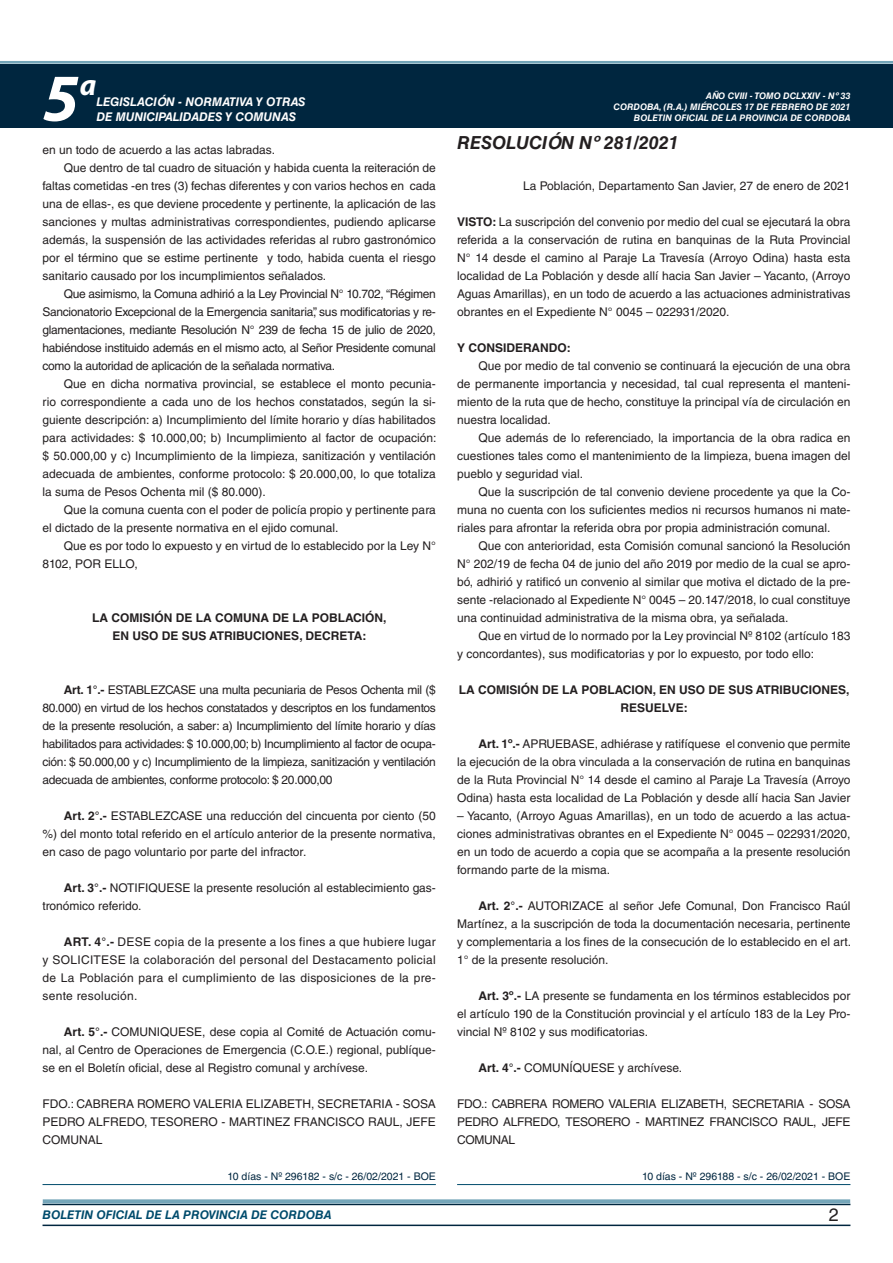
<style>
.page{position:relative;width:893px;height:1263px;background:#fff}
.page>*{position:absolute;margin:0;border:0;box-sizing:border-box;transform-origin:0 0}
.t1{font:italic 700 67.5px "Myriad Pro";color:#fff}
.t2{font:italic 700 30px "Myriad Pro";color:#fff}
.NOMBRE_DE_MINISTERIO{font:italic 700 18px "Helvetica LT Std";color:#231f20}
.t3{font:18px "Helvetica LT Std";color:#231f20}
.BASE{font:12px/18px "Helvetica LT Std";color:#231f20;text-align:justify}
.RESUELVE{font:700 12px "Helvetica LT Std";color:#231f20}
.t4{font:italic 700 12px "Helvetica LT Std";color:#fff}
.FECHA{font:12px "Helvetica LT Std";color:#231f20}
.t5{font:italic 700 12px "Helvetica LT Std";color:#004b6c}
.BASE-2{font:700 12px "Helvetica LT Std";color:#231f20}
.FECHA_DE_VENCIMIENTO{font:10.5px "Helvetica LT Std";color:#00263f}
.t6{font:italic 700 9px/10.8px "Helvetica LT Std";color:#fff;text-align:right}
.s1{font-weight:700}
</style>
<div class="page">
<div style="left:0;top:61px;width:893px;height:6px;background:#fff;opacity:.75"></div>
<div style="left:0;top:64px;width:893px;height:64px;background:#00263f"></div>
<hr style="left:43px;top:1224px;width:807px;height:2px;background:#00263f">
<div style="left:42px;top:1198px;width:809px;height:8px;background:#fff;opacity:.75"></div>
<hr style="left:43px;top:1184px;width:393px;height:1px;background:#004b6c">
<hr style="left:457px;top:1184px;width:393px;height:1px;background:#004b6c">
<h1 class="t1" style="left:43px;top:54px;width:38px">5</h1>
<h2 class="t2" style="left:80px;top:66px;width:18px">a</h2>
<p class="t4" style="left:96px;top:95px;width:211px">LEGISLACIÓN - NORMATIVA Y OTRAS</p>
<p class="t4" style="left:96px;top:109px;width:201px">DE MUNICIPALIDADES Y COMUNAS</p>
<p class="BASE" style="left:43px;top:141px;width:234px">en un todo de acuerdo a las actas labradas.</p>
<p class="BASE" style="left:43px;top:159px;width:395px;text-indent:21px">Que dentro de tal cuadro de situación y habida cuenta la reiteración de faltas cometidas -en tres (3) fechas diferentes y con varios hechos en cada una de ellas-, es que deviene procedente y pertinente, la aplicación de las sanciones y multas administrativas correspondientes, pudiendo aplicarse además, la suspensión de las actividades referidas al rubro gastronómico por el término que se estime pertinente y todo, habida cuenta el riesgo sanitario causado por los incumplimientos señalados.</p>
<p class="BASE" style="left:43px;top:285px;width:395px;text-indent:21px">Que asimismo, la Comuna adhirió a la Ley Provincial N° 10.702, “Régimen Sancionatorio Excepcional de la Emergencia sanitaria”, sus modificatorias y re&shy;glamentaciones, mediante Resolución N° 239 de fecha 15 de julio de 2020, habiéndose instituido además en el mismo acto, al Señor Presidente comunal como la autoridad de aplicación de la señalada normativa.</p>
<p class="BASE" style="left:43px;top:375px;width:395px;text-indent:21px">Que en dicha normativa provincial, se establece el monto pecunia&shy;rio correspondiente a cada uno de los hechos constatados, según la si&shy;guiente descripción: a) Incumplimiento del límite horario y días habilitados para actividades: $ 10.000,00; b) Incumplimiento al factor de ocupación: $ 50.000,00 y c) Incumplimiento de la limpieza, sanitización y ventilación adecuada de ambientes, conforme protocolo: $ 20.000,00, lo que totaliza la suma de Pesos Ochenta mil ($ 80.000).</p>
<p class="BASE" style="left:43px;top:501px;width:395px;text-indent:21px">Que la comuna cuenta con el poder de policía propio y pertinente para el dictado de la presente normativa en el ejido comunal.</p>
<p class="BASE" style="left:43px;top:537px;width:395px;text-indent:21px">Que es por todo lo expuesto y en virtud de lo establecido por la Ley N°<br>8102, POR ELLO,</p>
<p class="RESUELVE" style="left:92px;top:610px;width:296px">LA COMISIÓN DE LA COMUNA DE LA POBLACIÓN,</p>
<p class="RESUELVE" style="left:112px;top:628px;width:255px">EN USO DE SUS ATRIBUCIONES, DECRETA:</p>
<p class="BASE" style="left:43px;top:681px;width:395px;text-indent:21px"><span class="s1">Art. 1°.-</span> ESTABLEZCASE una multa pecuniaria de Pesos Ochenta mil ($ 80.000) en virtud de los hechos constatados y descriptos en los fundamentos de la presente resolución, a saber: a) Incumplimiento del límite horario y días habilitados para actividades: $ 10.000,00; b) Incumplimiento al factor de ocupa&shy;ción: $ 50.000,00 y c) Incumplimiento de la limpieza, sanitización y ventilación adecuada de ambientes, conforme protocolo: $ 20.000,00</p>
<p class="BASE" style="left:43px;top:807px;width:395px;text-indent:21px"><span class="s1">Art. 2°.-</span> ESTABLEZCASE una reducción del cincuenta por ciento (50 %) del monto total referido en el artículo anterior de la presente normativa, en caso de pago voluntario por parte del infractor.</p>
<p class="BASE" style="left:43px;top:879px;width:395px;text-indent:21px"><span class="s1">Art. 3°.-</span> NOTIFIQUESE la presente resolución al establecimiento gas&shy;tronómico referido.</p>
<p class="BASE" style="left:43px;top:933px;width:395px;text-indent:21px"><span class="s1">ART. 4°.-</span> DESE copia de la presente a los fines a que hubiere lugar y SOLICITESE la colaboración del personal del Destacamento policial de La Población para el cumplimiento de las disposiciones de la pre&shy;sente resolución.</p>
<p class="BASE" style="left:43px;top:1023px;width:395px;text-indent:21px"><span class="s1">Art. 5°.-</span> COMUNIQUESE, dese copia al Comité de Actuación comu&shy;nal, al Centro de Operaciones de Emergencia (C.O.E.) regional, publíque&shy;se en el Boletín oficial, dese al Registro comunal y archívese.</p>
<p class="BASE" style="left:43px;top:1095px;width:395px">FDO.: CABRERA ROMERO VALERIA ELIZABETH, SECRETARIA - SOSA PEDRO ALFREDO, TESORERO - MARTINEZ FRANCISCO RAUL, JEFE COMUNAL</p>
<p class="FECHA_DE_VENCIMIENTO" style="left:228px;top:1170px;width:210px">10 días - Nº 296182 - s/c - 26/02/2021 - BOE</p>
<p class="t6" style="left:614px;top:91px;width:238px">AÑO CVIII - TOMO DCLXXIV - Nº 33<br>CORDOBA, (R.A.) MIÉRCOLES 17 DE FEBRERO DE 2021<br>BOLETIN OFICIAL DE LA PROVINCIA DE CORDOBA</p>
<p class="NOMBRE_DE_MINISTERIO" style="left:457px;top:131px;width:223px">RESOLUCIÓN Nº 281/2021</p>
<p class="FECHA" style="left:523px;top:179px;width:329px">La Población, Departamento San Javier, 27 de enero de 2021</p>
<p class="BASE" style="left:457px;top:213px;width:395px"><span class="s1">VISTO:</span> La suscripción del convenio por medio del cual se ejecutará la obra referida a la conservación de rutina en banquinas de la Ruta Provincial N° 14 desde el camino al Paraje La Travesía (Arroyo Odina) hasta esta localidad de La Población y desde allí hacia San Javier – Yacanto, (Arroyo Aguas Amarillas), en un todo de acuerdo a las actuaciones administrativas obrantes en el Expediente N° 0045 – 022931/2020.</p>
<p class="BASE-2" style="left:457px;top:340px;width:115px">Y CONSIDERANDO:</p>
<p class="BASE" style="left:457px;top:357px;width:395px;text-indent:21px">Que por medio de tal convenio se continuará la ejecución de una obra de permanente importancia y necesidad, tal cual representa el manteni&shy;miento de la ruta que de hecho, constituye la principal vía de circulación en nuestra localidad.</p>
<p class="BASE" style="left:457px;top:429px;width:395px;text-indent:21px">Que además de lo referenciado, la importancia de la obra radica en cuestiones tales como el mantenimiento de la limpieza, buena imagen del pueblo y seguridad vial.</p>
<p class="BASE" style="left:457px;top:483px;width:395px;text-indent:21px">Que la suscripción de tal convenio deviene procedente ya que la Co&shy;muna no cuenta con los suficientes medios ni recursos humanos ni mate&shy;riales para afrontar la referida obra por propia administración comunal.</p>
<p class="BASE" style="left:457px;top:537px;width:395px;text-indent:21px">Que con anterioridad, esta Comisión comunal sancionó la Resolución N° 202/19 de fecha 04 de junio del año 2019 por medio de la cual se apro&shy;bó, adhirió y ratificó un convenio al similar que motiva el dictado de la pre&shy;sente -relacionado al Expediente N° 0045 – 20.147/2018, lo cual constituye una continuidad administrativa de la misma obra, ya señalada.</p>
<p class="BASE" style="left:457px;top:627px;width:395px;text-indent:21px">Que en virtud de lo normado por la Ley provincial Nº 8102 (artículo 183 y concordantes), sus modificatorias y por lo expuesto, por todo ello:</p>
<p class="RESUELVE" style="left:459px;top:682px;width:392px">LA COMISIÓN DE LA POBLACION, EN USO DE SUS ATRIBUCIONES,</p>
<p class="RESUELVE" style="left:620px;top:700px;width:69px">RESUELVE:</p>
<p class="BASE" style="left:457px;top:735px;width:395px;text-indent:21px"><span class="s1">Art. 1º.-</span> APRUEBASE, adhiérase y ratifíquese el convenio que permite la ejecución de la obra vinculada a la conservación de rutina en banquinas de la Ruta Provincial N° 14 desde el camino al Paraje La Travesía (Arroyo Odina) hasta esta localidad de La Población y desde allí hacia San Javier</p>
<p class="BASE" style="left:457px;top:807px;width:395px">– Yacanto, (Arroyo Aguas Amarillas), en un todo de acuerdo a las actua&shy;ciones administrativas obrantes en el Expediente N° 0045 – 022931/2020, en un todo de acuerdo a copia que se acompaña a la presente resolución formando parte de la misma.</p>
<p class="BASE" style="left:457px;top:897px;width:396px;text-indent:21px"><span class="s1">Art. 2°.-</span> AUTORIZACE al señor Jefe Comunal, Don Francisco Raúl Martínez, a la suscripción de toda la documentación necesaria, pertinente y complementaria a los fines de la consecución de lo establecido en el art.<br>1° de la presente resolución.</p>
<p class="BASE" style="left:457px;top:987px;width:395px;text-indent:21px"><span class="s1">Art. 3º.-</span> LA presente se fundamenta en los términos establecidos por el artículo 190 de la Constitución provincial y el artículo 183 de la Ley Pro&shy;vincial Nº 8102 y sus modificatorias.</p>
<p class="BASE" style="left:478px;top:1059px;width:205px"><span class="s1">Art. 4°.-</span> COMUNÍQUESE y archívese.</p>
<p class="BASE" style="left:457px;top:1095px;width:395px">FDO.: CABRERA ROMERO VALERIA ELIZABETH, SECRETARIA - SOSA PEDRO ALFREDO, TESORERO - MARTINEZ FRANCISCO RAUL, JEFE COMUNAL</p>
<p class="FECHA_DE_VENCIMIENTO" style="left:642px;top:1170px;width:210px">10 días - Nº 296188 - s/c - 26/02/2021 - BOE</p>
<p class="t5" style="left:43px;top:1208px;width:290px">BOLETIN OFICIAL DE LA PROVINCIA DE CORDOBA</p>
<p class="t3" style="left:829px;top:1204px;width:12px">2</p>
</div>
